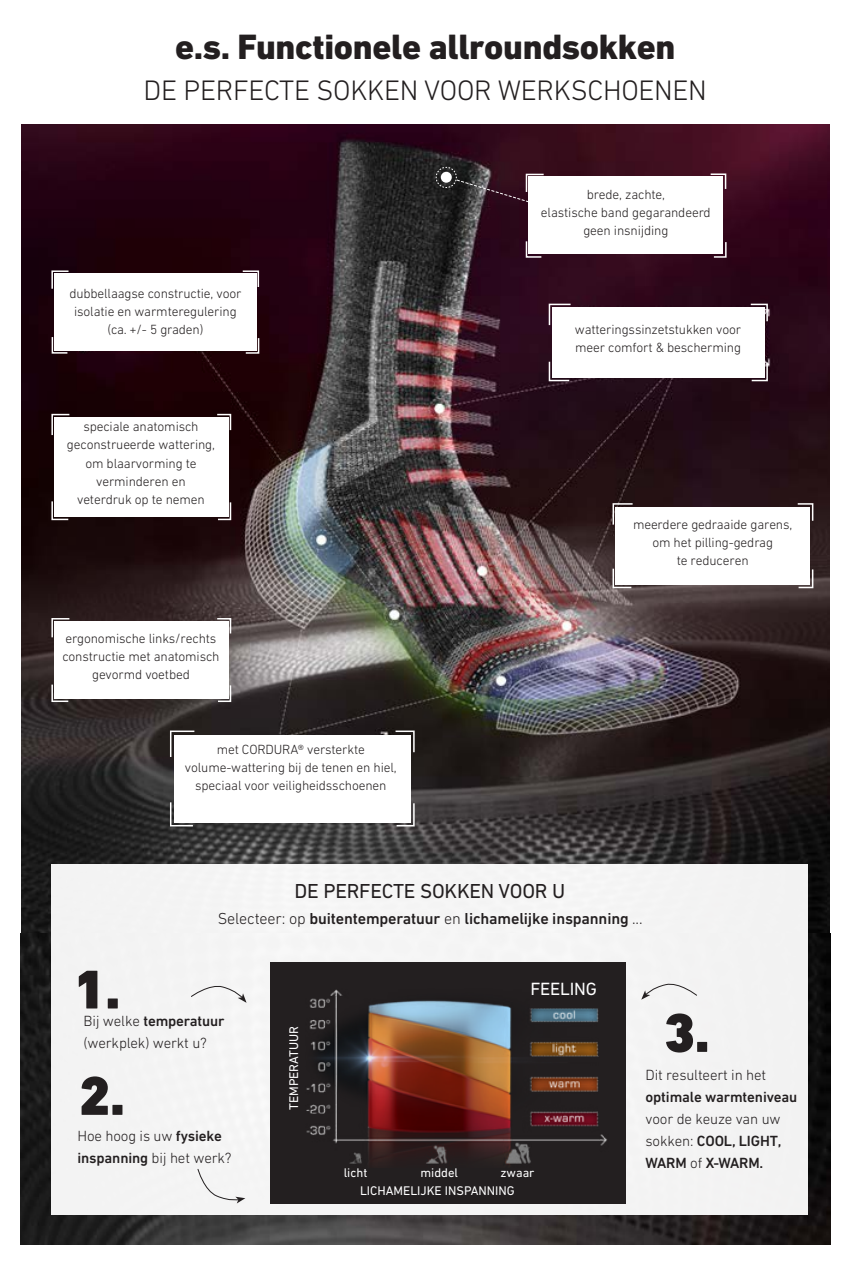
<style>
.page{position:relative;width:850px;height:1278px;background:#fff}
.page>*{position:absolute;margin:0;border:0;box-sizing:border-box;transform-origin:0 0}
.t1{font:900 55.5px/106.4px "DIN Next W1 G";color:#231f20}
.t2{font:800 35.85px "DIN Next W1 G";letter-spacing:-.01em;color:#231f20}
.t3{font:300 28.65px "DIN Next W1 G";letter-spacing:-.01em;color:#231f20}
.t4{font:20.55px "DIN Next W1 G";letter-spacing:-.01em;color:#231f20}
.t5{font:18px "DIN Next W1 G";letter-spacing:-.01em;color:#fff}
.t6{font:500 16.2px "DIN Next W1 G";letter-spacing:-.01em;color:#231f20}
.t7{font:300 15px/22px "DIN Next W1 G";letter-spacing:-.01em;color:#231f20}
.t8{font:500 15px "DIN Next W1 G";letter-spacing:-.01em;color:#231f20}
.t9{font:300 13.5px/18px "DIN Next W1 G";letter-spacing:-.01em;color:#231f20;text-align:center}
.t10{font:12.75px/18px "DIN Next W1 G";color:#fff}
.s1{font-weight:300}
.s2{font-weight:500}
</style>
<div class="page">
<img style="left:21px;top:125px;width:808px;height:808px">
<img style="left:21px;top:933px;width:809px;height:310px">
<div style="left:54px;top:273px;width:202px;height:78px;background:#fff"></div>
<svg style="left:241px;top:270px;width:19px;height:18px"></svg>
<svg style="left:244px;top:336px;width:16px;height:18px"></svg>
<svg style="left:51px;top:335px;width:18px;height:19px"></svg>
<svg style="left:51px;top:270px;width:19px;height:20px"></svg>
<div style="left:552px;top:307px;width:211px;height:71px;background:#fff"></div>
<svg style="left:749px;top:303px;width:19px;height:20px"></svg>
<svg style="left:750px;top:361px;width:18px;height:21px"></svg>
<svg style="left:547px;top:360px;width:23px;height:22px"></svg>
<svg style="left:547px;top:303px;width:25px;height:23px"></svg>
<div style="left:174px;top:735px;width:236px;height:87px;background:#fff"></div>
<svg style="left:394px;top:729px;width:21px;height:24px"></svg>
<svg style="left:395px;top:801px;width:20px;height:26px"></svg>
<svg style="left:169px;top:800px;width:25px;height:27px"></svg>
<svg style="left:169px;top:729px;width:27px;height:29px"></svg>
<div style="left:54px;top:621px;width:174px;height:77px;background:#fff"></div>
<svg style="left:216px;top:617px;width:16px;height:18px"></svg>
<svg style="left:216px;top:684px;width:16px;height:18px"></svg>
<svg style="left:51px;top:683px;width:19px;height:19px"></svg>
<svg style="left:51px;top:617px;width:20px;height:22px"></svg>
<div style="left:615px;top:507px;width:194px;height:78px;background:#fff"></div>
<svg style="left:796px;top:502px;width:17px;height:20px"></svg>
<svg style="left:796px;top:568px;width:17px;height:21px"></svg>
<svg style="left:611px;top:567px;width:21px;height:22px"></svg>
<svg style="left:611px;top:502px;width:23px;height:24px"></svg>
<div style="left:528px;top:177px;width:195px;height:77px;background:#fff"></div>
<svg style="left:709px;top:173px;width:17px;height:17px"></svg>
<svg style="left:712px;top:240px;width:15px;height:18px"></svg>
<svg style="left:525px;top:240px;width:17px;height:18px"></svg>
<svg style="left:435px;top:167px;width:110px;height:37px"></svg>
<div style="left:52px;top:864px;width:756px;height:350px;background:#f4f4f4"></div>
<svg style="left:191px;top:985px;width:55px;height:17px"></svg>
<svg style="left:641px;top:983px;width:56px;height:16px"></svg>
<svg style="left:197px;top:1169px;width:48px;height:34px"></svg>
<div style="left:54px;top:417px;width:174px;height:100px;background:#fff"></div>
<svg style="left:216px;top:413px;width:16px;height:18px"></svg>
<svg style="left:216px;top:501px;width:16px;height:20px"></svg>
<svg style="left:51px;top:500px;width:19px;height:21px"></svg>
<svg style="left:51px;top:413px;width:20px;height:23px"></svg>
<img style="left:304px;top:962px;width:321px;height:206px">
<div style="left:303px;top:1168px;width:322px;height:35px;background:#231f20"></div>
<div style="left:270px;top:962px;width:34px;height:241px;background:#231f20"></div>
<div style="left:530px;top:981px;width:74px;height:26px;background:#231f20"></div>
<div style="left:529px;top:980px;width:75px;height:28px;border:2px solid #231f20"></div>
<h2 class="t2" style="left:175px;top:26px;width:502px">e.s. Functionele allroundsokken</h2>
<h3 class="t3" style="left:144px;top:74px;width:564px">DE PERFECTE SOKKEN VOOR WERKSCHOENEN</h3>
<p class="t9" style="left:69px;top:284px;width:174px">dubbellaagse constructie, voor isolatie en warmteregulering (ca. +/- 5 graden)</p>
<p class="t9" style="left:67px;top:418px;width:150px">speciale anatomisch geconstrueerde wattering, om blaarvorming te verminderen en<br>veterdruk op te nemen</p>
<p class="t9" style="left:62px;top:629px;width:159px">ergonomische links/rechts constructie met anatomisch gevormd voetbed</p>
<p class="t9" style="left:185px;top:740px;width:213px">met CORDURA® versterkte volume-wattering bij de tenen en hiel, speciaal voor veiligheidsschoenen</p>
<p class="t9" style="left:541px;top:185px;width:171px">brede, zachte,<br>elastische band gegarandeerd geen insnijding</p>
<p class="t9" style="left:574px;top:320px;width:168px;text-align:left">watteringssinzetstukken voor meer comfort &amp; bescherming</p>
<p class="t9" style="left:632px;top:515px;width:161px">meerdere gedraaide garens, om het pilling-gedrag<br>te reduceren</p>
<h3 class="t4" style="left:294px;top:879px;width:272px">DE PERFECTE SOKKEN VOOR U</h3>
<p class="t6" style="left:218px;top:908px;width:426px"><span class="s1">Selecteer: op</span> buitentemperatuur <span class="s1">en</span> lichamelijke inspanning <span class="s1">...</span></p>
<h1 class="t1" style="left:74px;top:936px;width:52px">1.<br>2.</h1>
<p class="t7" style="left:84px;top:1009px;width:142px">Bij welke <span class="s2">temperatuur </span>(werkplek) werkt u?</p>
<p class="t7" style="left:77px;top:1124px;width:156px">Hoe hoog is uw <span class="s2">fysieke inspanning</span> bij het werk?</p>
<p class="t10" style="left:284px;top:1110px;width:86px;rotate:-90deg">TEMPERATUUR</p>
<h3 class="t5" style="left:530px;top:978px;width:68px">FEELING</h3>
<p class="t10" style="left:343px;top:1163px;width:25px">licht</p>
<p class="t10" style="left:420px;top:1163px;width:39px">middel</p>
<p class="t10" style="left:360px;top:1163px;width:176px;text-indent:140px">zwaar<br>LICHAMELIJKE INSPANNING</p>
<h1 class="t1" style="left:663px;top:979px;width:47px">3.</h1>
<p class="t7" style="left:645px;top:1063px;width:122px">Dit resulteert in het</p>
<p class="t8" style="left:645px;top:1088px;width:153px">optimale warmteniveau</p>
<p class="t7" style="left:645px;top:1108px;width:137px;text-align:justify">voor de keuze van uw sokken: <span class="s2">COOL, LIGHT, WARM</span> of <span class="s2">X-WARM.</span></p>
</div>
